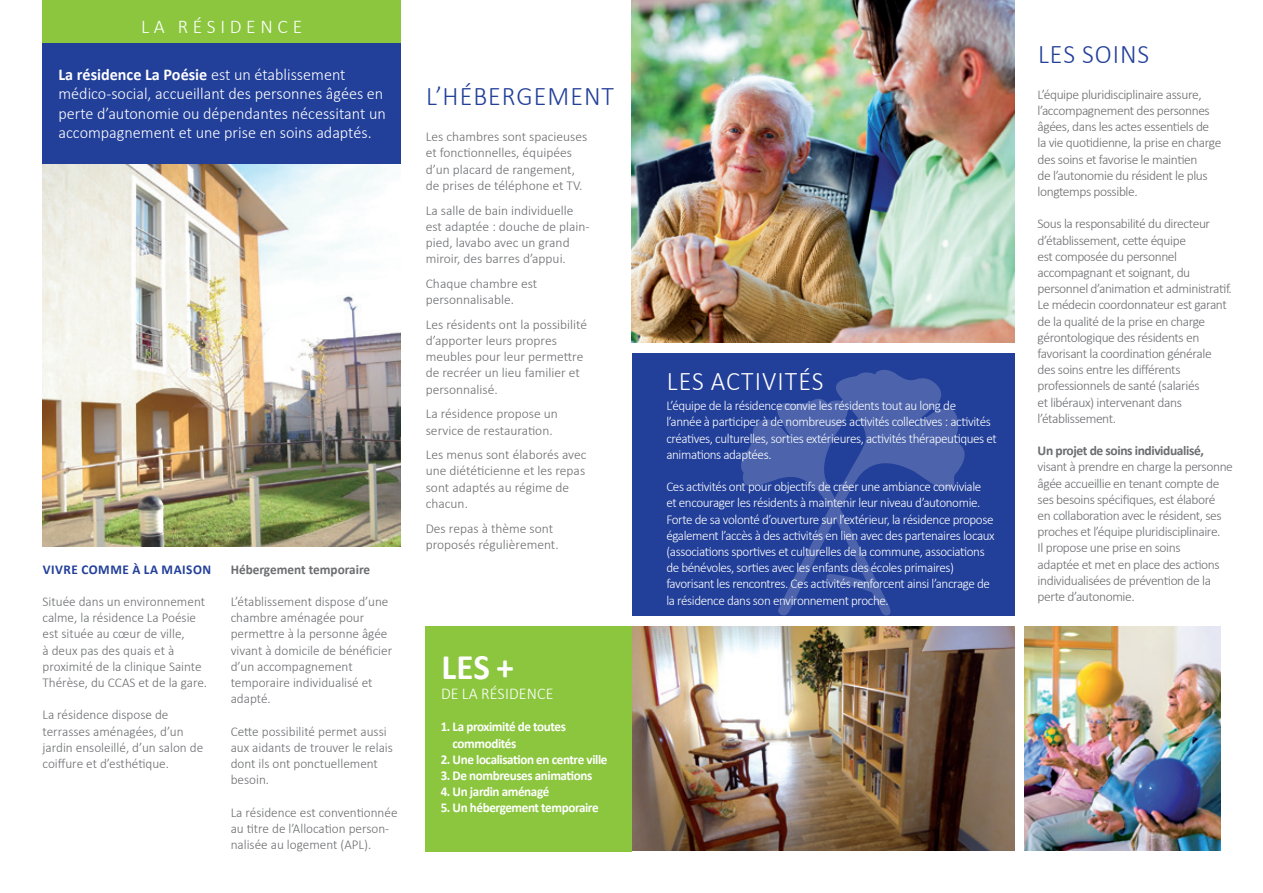
<style>
.page{position:relative;width:1263px;height:893px;background:#fff}
.page>*{position:absolute;margin:0;border:0;box-sizing:border-box;transform-origin:0 0}
.t1{font:700 36px "Calibri";color:#fff}
.t2{font:300 27px "Calibri";letter-spacing:.04em;color:#223f99;scale:.96 1}
.t3{font:300 27px "Calibri";letter-spacing:.04em;color:#fff;scale:.96 1}
.t4{font:300 19.5px "Calibri";letter-spacing:.24em;color:#fff}
.t5{font:300 16.5px/19.5px "Calibri";color:#fff}
.t6{font:300 13.5px/16.2px "Calibri";letter-spacing:-.01em;color:#6c6d70}
.t7{font:300 13.5px/16.2px "Calibri";letter-spacing:-.03em;color:#6c6d70}
.t8{font:300 13.5px/16.2px "Calibri";letter-spacing:-.03em;color:#fff}
.t9{font:700 13.5px/16.2px "Calibri";letter-spacing:-.03em;color:#fff}
.t10{font:700 13.5px "Calibri";color:#6c6d70}
.t11{font:700 13.5px "Calibri";letter-spacing:.04em;color:#223f99}
.s1{font-weight:700}
</style>
<div class="page">
<img style="left:43px;top:163px;width:358px;height:384px">
<div style="left:43px;top:0;width:358px;height:163px;background:#223f99"></div>
<div style="left:426px;top:626px;width:206px;height:225px;background:#8bc63e"></div>
<div style="left:43px;top:0;width:358px;height:43px;background:#8bc63e"></div>
<div style="left:632px;top:353px;width:382px;height:262px;background:#223f99"></div>
<svg style="left:739px;top:370px;width:230px;height:246px"></svg>
<img style="left:632px;top:626px;width:382px;height:224px">
<img style="left:631px;top:0;width:383px;height:342px">
<img style="left:1025px;top:626px;width:195px;height:224px">
<p class="t4" style="left:141px;top:14px;width:163px">LA RÉSIDENCE</p>
<p class="t5" style="left:58px;top:64px;width:329px"><span class="s1">La résidence La Poésie</span> est un établissement médico-social, accueillant des personnes âgées en perte d’autonomie ou dépendantes nécessitant un accompagnement et une prise en soins adaptés.</p>
<p class="t11" style="left:43px;top:560px;width:170px">VIVRE COMME À LA MAISON</p>
<p class="t6" style="left:43px;top:593px;width:166px">Située dans un environnement calme, la résidence La Poésie est située au cœur de ville,<br>à deux pas des quais et à proximité de la clinique Sainte<br>Thérèse, du CCAS et de la gare.</p>
<p class="t6" style="left:43px;top:706px;width:162px">La résidence dispose de terrasses aménagées, d’un jardin ensoleillé, d’un salon de coiffure et d’esthétique.</p>
<p class="t10" style="left:231px;top:560px;width:141px">Hébergement temporaire</p>
<p class="t6" style="left:231px;top:593px;width:163px">L’établissement dispose d’une chambre aménagée pour permettre à la personne âgée vivant à domicile de bénéficier d’un accompagnement temporaire individualisé et adapté.</p>
<p class="t6" style="left:231px;top:722px;width:164px">Cette possibilité permet aussi aux aidants de trouver le relais dont ils ont ponctuellement besoin.</p>
<p class="t6" style="left:231px;top:803px;width:168px">La résidence est conventionnée au titre de l’Allocation person&shy;nalisée au logement (APL).</p>
<p class="t2" style="left:426px;top:80px;width:197px">L’HÉBERGEMENT</p>
<p class="t6" style="left:426px;top:128px;width:163px">Les chambres sont spacieuses et fonctionnelles, équipées d’un placard de rangement, de prises de téléphone et TV.</p>
<p class="t6" style="left:426px;top:201px;width:165px">La salle de bain individuelle est adaptée : douche de plain&shy;pied, lavabo avec un grand miroir, des barres d’appui.</p>
<p class="t6" style="left:426px;top:275px;width:113px">Chaque chambre est personnalisable.</p>
<p class="t6" style="left:426px;top:316px;width:163px">Les résidents ont la possibilité d’apporter leurs propres meubles pour leur permettre de recréer un lieu familier et personnalisé.</p>
<p class="t6" style="left:426px;top:405px;width:134px">La résidence propose un service de restauration.</p>
<p class="t6" style="left:426px;top:446px;width:162px">Les menus sont élaborés avec une diététicienne et les repas sont adaptés au régime de chacun.</p>
<p class="t6" style="left:426px;top:519px;width:134px">Des repas à thème sont proposés régulièrement.</p>
<p class="t1" style="left:441px;top:644px;width:74px">LES +</p>
<p class="t5" style="left:441px;top:683px;width:114px">DE LA RÉSIDENCE</p>
<p class="t9" style="left:453px;top:719px;width:115px;text-indent:-12px">1. La proximité de toutes commodités</p>
<p class="t9" style="left:441px;top:751px;width:168px">2. Une localisation en centre ville</p>
<p class="t9" style="left:441px;top:767px;width:153px">3. De nombreuses animations</p>
<p class="t9" style="left:441px;top:784px;width:110px">4. Un jardin aménagé</p>
<p class="t9" style="left:441px;top:800px;width:159px">5. Un hébergement temporaire</p>
<p class="t3" style="left:667px;top:364px;width:165px">LES ACTIVITÉS</p>
<p class="t8" style="left:666px;top:397px;width:332px">L’équipe de la résidence convie les résidents tout au long de<br>l’année à participer à de nombreuses activités collectives : activités créatives, culturelles, sorties extérieures, activités thérapeutiques et animations adaptées.</p>
<p class="t8" style="left:666px;top:478px;width:330px">Ces activités ont pour objectifs de créer une ambiance conviviale et encourager les résidents à maintenir leur niveau d’autonomie.<br>Forte de sa volonté d’ouverture sur l’extérieur, la résidence propose également l’accès à des activités en lien avec des partenaires locaux (associations sportives et culturelles de la commune, associations de bénévoles, sorties avec les enfants des écoles primaires) favorisant les rencontres. Ces activités renforcent ainsi l’ancrage de la résidence dans son environnement proche.</p>
<p class="t2" style="left:1038px;top:37px;width:117px">LES SOINS</p>
<p class="t7" style="left:1037px;top:86px;width:185px">L’équipe pluridisciplinaire assure, l’accompagnement des personnes âgées, dans les actes essentiels de la vie quotidienne, la prise en charge des soins et favorise le maintien<br>de l’autonomie du résident le plus longtemps possible.</p>
<p class="t7" style="left:1037px;top:215px;width:196px">Sous la responsabilité du directeur d’établissement, cette équipe<br>est composée du personnel accompagnant et soignant, du personnel d’animation et administratif.<br>Le médecin coordonnateur est garant de la qualité de la prise en charge gérontologique des résidents en favorisant la coordination générale des soins entre les différents professionnels de santé (salariés<br>et libéraux) intervenant dans l’établissement.</p>
<p class="t7" style="left:1037px;top:442px;width:197px"><span class="s1">Un projet de soins individualisé, </span>visant à prendre en charge la personne âgée accueillie en tenant compte de ses besoins spécifiques, est élaboré<br>en collaboration avec le résident, ses proches et l’équipe pluridisciplinaire.<br>Il propose une prise en soins<br>adaptée et met en place des actions individualisées de prévention de la perte d’autonomie.</p>
</div>
